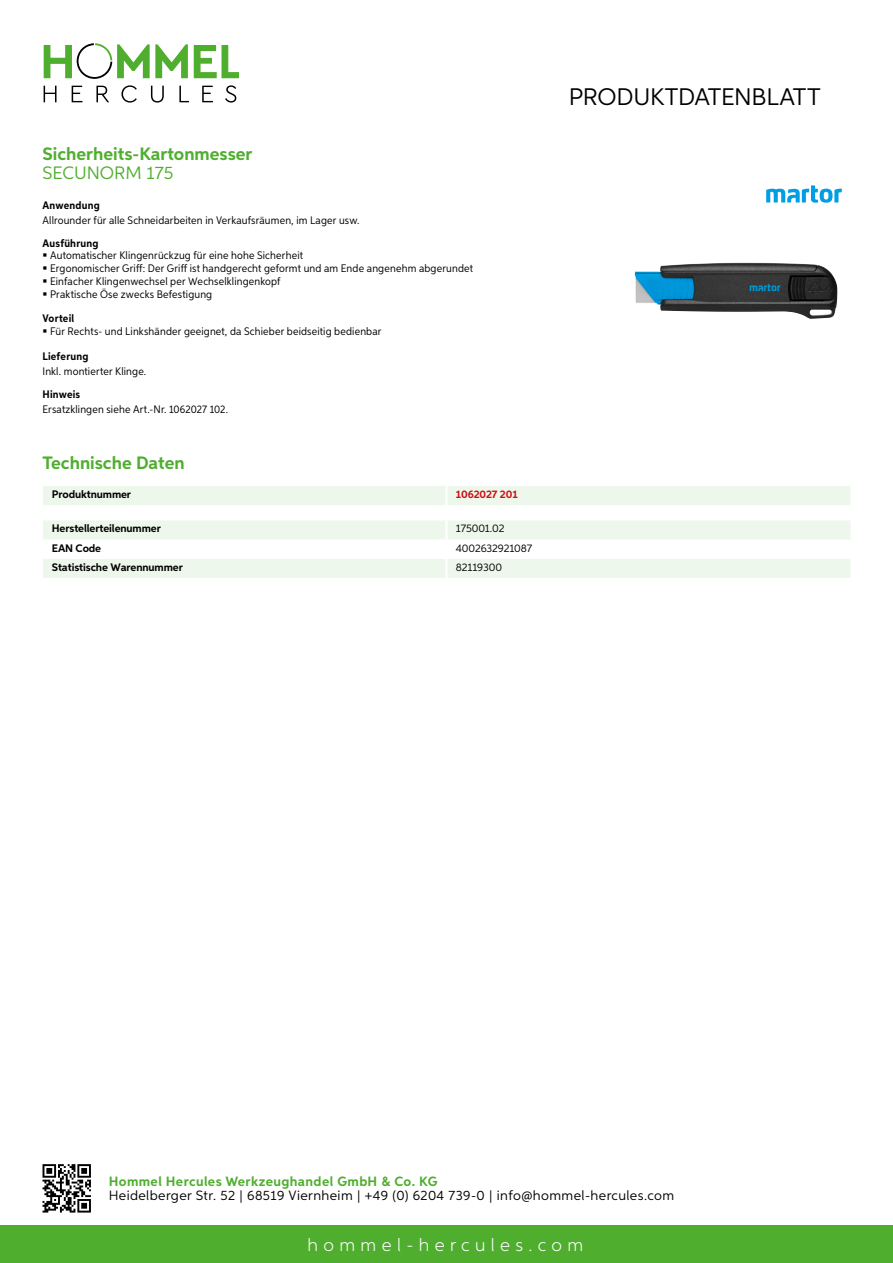
<style>
.page{position:relative;width:893px;height:1263px;background:#fff}
.page>*{position:absolute;margin:0;border:0;box-sizing:border-box;transform-origin:0 0}
.t1{font:24px "Aspira";letter-spacing:-.01em;color:#000}
.t2{font:700 18px "Aspira";color:#50ae2f}
.t3{font:300 18px "Aspira";letter-spacing:.3em;color:#fff}
.t4{font:18px "Aspira";color:#50ae2f}
.t5{font:13.5px "Aspira";letter-spacing:.03em;color:#000}
.t6{font:700 13.5px "Aspira";letter-spacing:.03em;color:#50ae2f}
.t7{font:10.95px/12.8px "Aspira Nar";letter-spacing:.015em;color:#000}
.t8{font:700 10.95px "Aspira";letter-spacing:-.01em;color:#000}
.t9{font:700 10.95px "Aspira Nar";letter-spacing:.02em;color:#000}
.t10{font:10.95px "Aspira";letter-spacing:-.01em;color:#000}
.t11{font:700 10.95px "Aspira";letter-spacing:-.01em;color:#cd1013}
</style>
<div class="page">
<div style="left:0;top:1226px;width:893px;height:37px;background:#50ae2f"></div>
<svg style="left:43px;top:1164px;width:48px;height:48px"></svg>
<svg style="left:194px;top:45px;width:45px;height:33px"></svg>
<svg style="left:44px;top:43px;width:144px;height:36px"></svg>
<svg style="left:44px;top:86px;width:13px;height:16px"></svg>
<svg style="left:72px;top:86px;width:10px;height:16px"></svg>
<svg style="left:96px;top:86px;width:13px;height:16px"></svg>
<svg style="left:121px;top:85px;width:16px;height:18px"></svg>
<svg style="left:151px;top:86px;width:13px;height:17px"></svg>
<svg style="left:179px;top:86px;width:10px;height:16px"></svg>
<svg style="left:202px;top:86px;width:11px;height:16px"></svg>
<svg style="left:225px;top:85px;width:11px;height:18px"></svg>
<div style="left:43px;top:486px;width:807px;height:19px;background:#eef7eb"></div>
<hr style="left:445px;top:486px;width:3px;height:19px;background:#fff">
<svg style="left:43px;top:521px;width:807px;height:57px"></svg>
<hr style="left:445px;top:559px;width:3px;height:19px;background:#fff">
<img style="left:635px;top:263px;width:203px;height:56px">
<svg style="left:766px;top:185px;width:76px;height:18px"></svg>
<h2 class="t2" style="left:43px;top:142px;width:211px">Sicherheits-Kartonmesser</h2>
<h2 class="t4" style="left:43px;top:162px;width:45px">SECUNOR</h2>
<h2 class="t4" style="left:125px;top:162px;width:49px">M 175</h2>
<p class="t9" style="left:43px;top:199px;width:59px">Anwendung</p>
<p class="t7" style="left:43px;top:214px;width:319px">Allrounder für alle Schneidarbeiten in Verkaufsräumen, im Lager usw.</p>
<p class="t9" style="left:43px;top:236px;width:58px">Ausführung</p>
<p class="t7" style="left:50px;top:249px;width:424px">Automatischer Klingenrückzug für eine hohe Sicherheit<br>Ergonomischer Griff: Der Griff ist handgerecht geformt und am Ende angenehm abgerundet Einfacher Klingenwechsel per Wechselklingenkopf<br>Praktische Öse zwecks Befestigung</p>
<p class="t9" style="left:43px;top:311px;width:33px">Vorteil</p>
<p class="t7" style="left:50px;top:324px;width:333px">Für Rechts- und Linkshänder geeignet, da Schieber beidseitig bedienbar</p>
<p class="t9" style="left:43px;top:349px;width:47px">Lieferung</p>
<p class="t7" style="left:43px;top:365px;width:105px">Inkl. montierter Klinge.</p>
<p class="t9" style="left:43px;top:388px;width:39px">Hinweis</p>
<p class="t7" style="left:43px;top:403px;width:187px">Ersatzklingen siehe Art.-Nr. 1062027 102.</p>
<h2 class="t2" style="left:43px;top:452px;width:144px">Technische Daten</h2>
<p class="t8" style="left:52px;top:487px;width:81px">Produktnummer</p>
<p class="t11" style="left:456px;top:487px;width:63px">1062027 201</p>
<p class="t8" style="left:52px;top:522px;width:111px">Herstellerteilenummer</p>
<p class="t10" style="left:456px;top:522px;width:50px">175001.02</p>
<p class="t8" style="left:52px;top:541px;width:51px">EAN Code</p>
<p class="t10" style="left:456px;top:541px;width:78px">4002632921087</p>
<p class="t8" style="left:52px;top:560px;width:132px">Statistische Warennummer</p>
<p class="t10" style="left:456px;top:560px;width:48px">82119300</p>
<h1 class="t1" style="left:569px;top:82px;width:253px">Produktdatenblatt</h1>
<p class="t6" style="left:109px;top:1172px;width:330px">Hommel Hercules Werkzeughandel GmbH &amp; Co. KG</p>
<p class="t5" style="left:109px;top:1187px;width:567px">Heidelberger Str. 52 | 68519 Viernheim | +49 (0) 6204 739-0 | info@hommel-hercules.com</p>
<h2 class="t3" style="left:307px;top:1234px;width:277px">hommel-hercules.com</h2>
</div>
